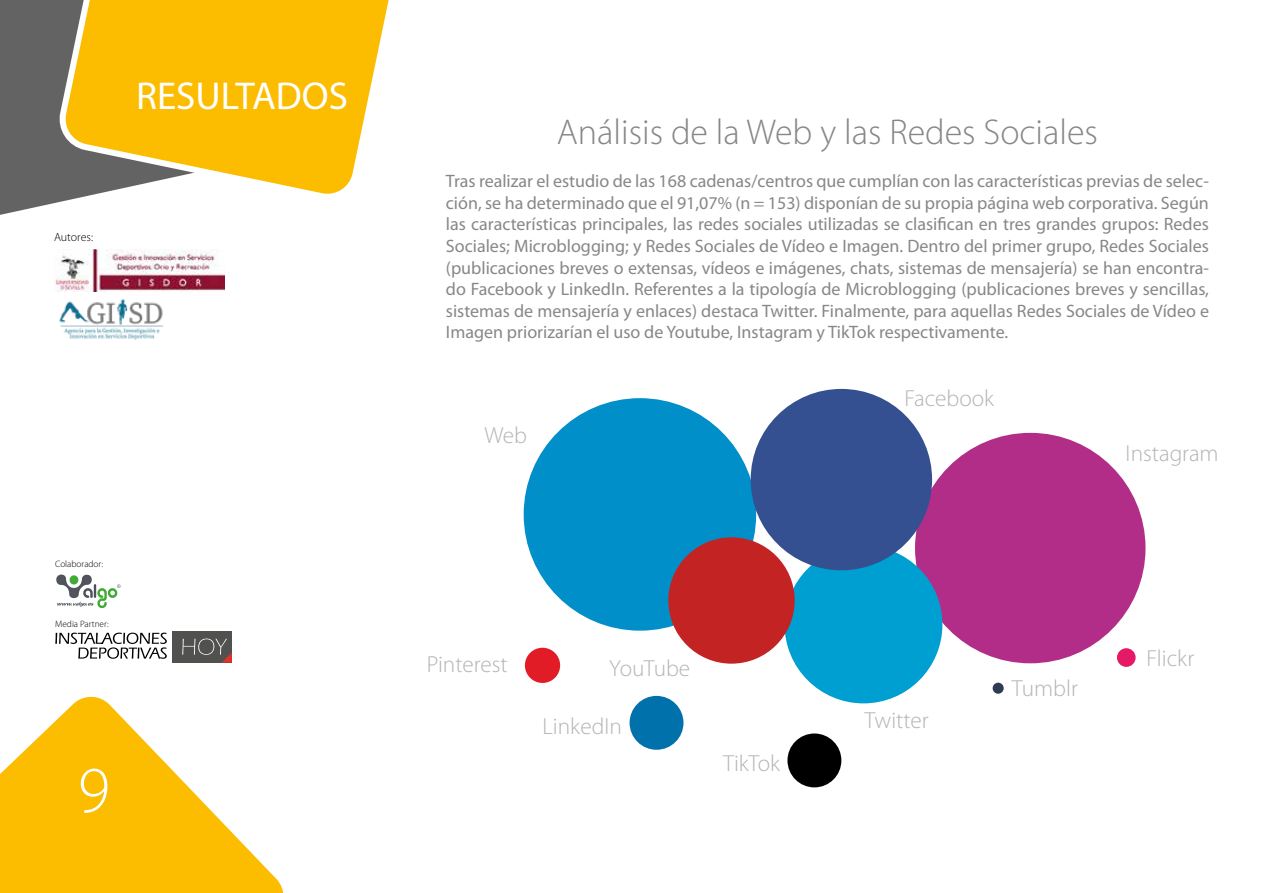
<style>
.page{position:relative;width:1263px;height:893px;background:#fff}
.page>*{position:absolute;margin:0;border:0;box-sizing:border-box;transform-origin:0 0}
.t1{font:300 66px "Myriad Pro";color:#fff}
.t2{font:39px "Myriad Pro";color:#fff}
.t3{font:300 36px "Myriad Pro";color:#878787}
.t4{font:300 23.25px "Myriad Pro";color:#b5b4b4}
.t5{font:18px/21.6px "Myriad Pro";color:#878787;text-align:justify}
.t6{font:300 12px "Myriad Pro";letter-spacing:-.005em;color:#000}
.t7{font:300 9.3px "Myriad Pro";color:#000}
</style>
<div class="page">
<svg style="left:0;top:696px;width:284px;height:197px"></svg>
<img style="left:56px;top:575px;width:22px;height:23px">
<div style="left:173px;top:631px;width:59px;height:32px;background:#515150"></div>
<svg style="left:55px;top:633px;width:112px;height:26px"></svg>
<svg style="left:182px;top:639px;width:50px;height:24px"></svg>
<img style="left:59px;top:299px;width:105px;height:41px">
<img style="left:54px;top:249px;width:171px;height:42px">
<div style="left:0;top:0;width:53px;height:215px;background:#646363"></div>
<svg style="left:53px;top:0;width:336px;height:204px"></svg>
<div style="left:524px;top:398px;width:232px;height:233px;background:#008fc9;border-radius:50%"></div>
<div style="left:915px;top:433px;width:230px;height:230px;background:#b12d88;border-radius:50%"></div>
<div style="left:630px;top:696px;width:53px;height:54px;background:#0071ab;border-radius:50%"></div>
<div style="left:784px;top:546px;width:158px;height:157px;background:#009fd1;border-radius:50%"></div>
<div style="left:993px;top:683px;width:11px;height:11px;background:#313a54;border-radius:50%"></div>
<div style="left:525px;top:648px;width:35px;height:35px;background:#e21c26;border-radius:50%"></div>
<div style="left:751px;top:389px;width:181px;height:181px;background:#345090;border-radius:50%"></div>
<div style="left:1117px;top:648px;width:18px;height:19px;background:#e51968;border-radius:50%"></div>
<div style="left:668px;top:537px;width:127px;height:127px;background:#c32323;border-radius:50%"></div>
<div style="left:787px;top:733px;width:54px;height:54px;background:#000;border-radius:50%"></div>
<h2 class="t2" style="left:136px;top:75px;width:214px">RESULTADOS</h2>
<p class="t6" style="left:54px;top:230px;width:41px">Autores:</p>
<p class="t7" style="left:55px;top:559px;width:49px">Colaborador:</p>
<p class="t7" style="left:55px;top:619px;width:55px">Media Partner:</p>
<h1 class="t1" style="left:78px;top:754px;width:34px">9</h1>
<h3 class="t3" style="left:557px;top:112px;width:543px">Análisis de la Web y las Redes Sociales</h3>
<p class="t5" style="left:446px;top:171px;width:765px">Tras realizar el estudio de las 168 cadenas/centros que cumplían con las características previas de selec&shy;ción, se ha determinado que el 91,07% (n = 153) disponían de su propia página web corporativa. Según las características principales, las redes sociales utilizadas se clasifican en tres grandes grupos: Redes Sociales; Microblogging; y Redes Sociales de Vídeo e Imagen. Dentro del primer grupo, Redes Sociales (publicaciones breves o extensas, vídeos e imágenes, chats, sistemas de mensajería) se han encontra&shy;do Facebook y LinkedIn. Referentes a la tipología de Microblogging (publicaciones breves y sencillas, sistemas de mensajería y enlaces) destaca Twitter. Finalmente, para aquellas Redes Sociales de Vídeo e Imagen priorizarían el uso de Youtube, Instagram y TikTok respectivamente.</p>
<p class="t4" style="left:484px;top:422px;width:44px">Web</p>
<p class="t4" style="left:427px;top:651px;width:82px">Pinterest</p>
<p class="t4" style="left:609px;top:655px;width:82px">YouTube</p>
<p class="t4" style="left:542px;top:713px;width:81px">LinkedIn</p>
<p class="t4" style="left:723px;top:751px;width:58px">TikTok</p>
<p class="t4" style="left:905px;top:386px;width:91px">Facebook</p>
<p class="t4" style="left:1125px;top:441px;width:95px">Instagram</p>
<p class="t4" style="left:864px;top:708px;width:66px">Twitter</p>
<p class="t4" style="left:1012px;top:675px;width:67px">Tumblr</p>
<p class="t4" style="left:1146px;top:645px;width:49px">Flickr</p>
</div>
